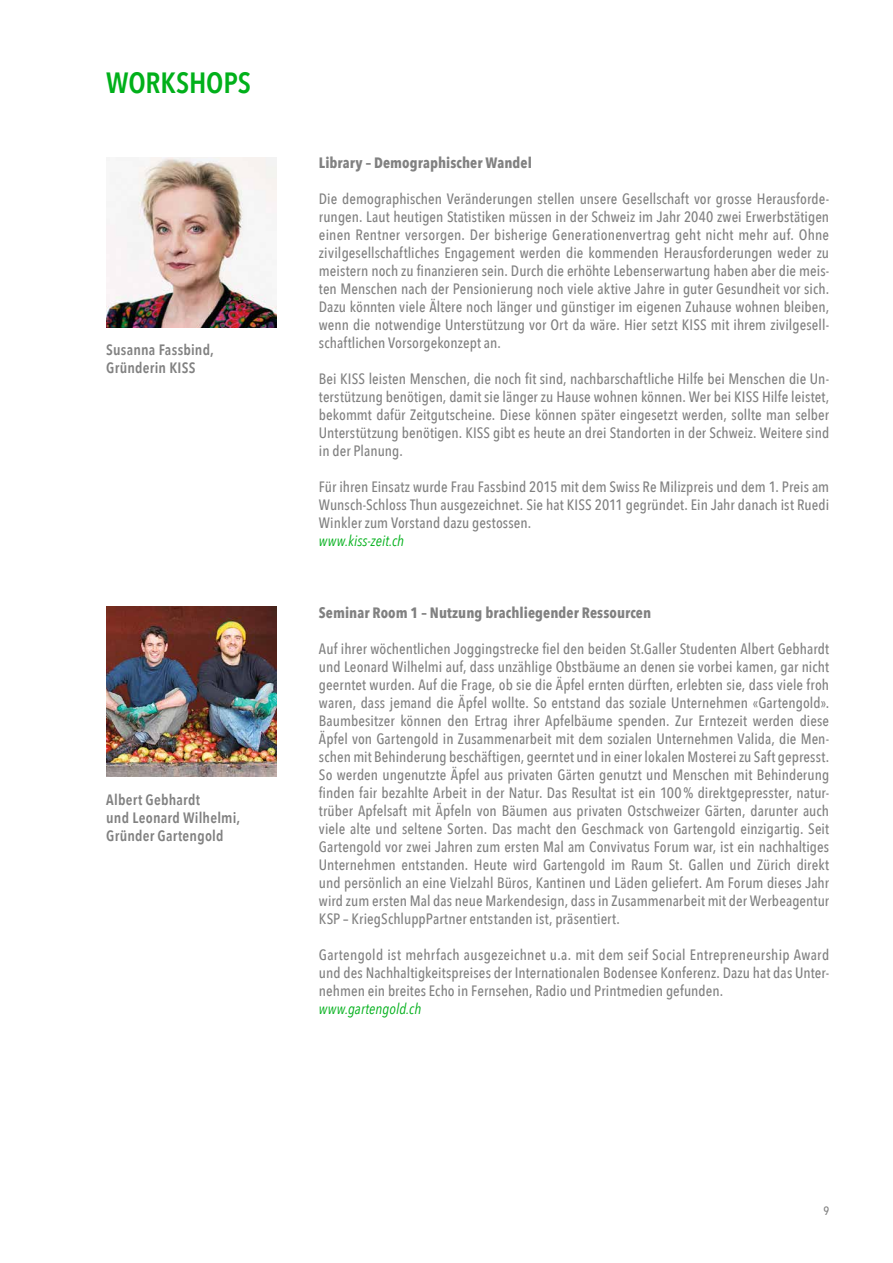
<style>
.page{position:relative;width:893px;height:1263px;background:#fff}
.page>*{position:absolute;margin:0;border:0;box-sizing:border-box;transform-origin:0 0}
.t1{font:600 29.25px "Avenir Next Condensed";letter-spacing:-.005em;color:#00b01a}
.t2{font:500 15px/18px "Avenir Next Condensed";letter-spacing:.005em;color:#818181;text-align:justify}
.t3{font:600 15px/18px "Avenir Next Condensed";letter-spacing:.015em;color:#818181}
.t4{font:700 15px "Avenir Next Condensed";letter-spacing:.005em;color:#818181}
.t5{font:italic 15px "Avenir Next Condensed";letter-spacing:.005em;color:#00b01a}
.t6{font:500 12px "Avenir Next Condensed";color:#818181}
</style>
<div class="page">
<img style="left:106px;top:157px;width:170px;height:170px">
<img style="left:106px;top:607px;width:170px;height:170px">
<h1 class="t1" style="left:106px;top:58px;width:146px">WORKSHOPS</h1>
<p class="t3" style="left:106px;top:340px;width:109px">Susanna Fassbind,<br>Gründerin KISS</p>
<p class="t3" style="left:106px;top:790px;width:135px">Albert Gebhardt<br>und Leonard Wilhelmi,<br>Gründer Gartengold</p>
<p class="t4" style="left:319px;top:154px;width:215px">Library – Demographischer Wandel</p>
<p class="t2" style="left:319px;top:190px;width:512px">Die demographischen Veränderungen stellen unsere Gesellschaft vor grosse Herausforde&shy;rungen. Laut heutigen Statistiken müssen in der Schweiz im Jahr 2040 zwei Erwerbstätigen einen Rentner versorgen. Der bisherige Generationenvertrag geht nicht mehr auf. Ohne zivilgesellschaftliches Engagement werden die kommenden Herausforderungen weder zu meistern noch zu finanzieren sein. Durch die erhöhte Lebenserwartung haben aber die meis&shy;ten Menschen nach der Pensionierung noch viele aktive Jahre in guter Gesundheit vor sich.<br>Dazu könnten viele Ältere noch länger und günstiger im eigenen Zuhause wohnen bleiben, wenn die notwendige Unterstützung vor Ort da wäre. Hier setzt KISS mit ihrem zivilgesell&shy;schaftlichen Vorsorgekonzept an.</p>
<p class="t2" style="left:319px;top:370px;width:512px">Bei KISS leisten Menschen, die noch fit sind, nachbarschaftliche Hilfe bei Menschen die Un&shy;terstützung benötigen, damit sie länger zu Hause wohnen können. Wer bei KISS Hilfe leistet, bekommt dafür Zeitgutscheine. Diese können später eingesetzt werden, sollte man selber Unterstützung benötigen. KISS gibt es heute an drei Standorten in der Schweiz. Weitere sind in der Planung.</p>
<p class="t2" style="left:319px;top:478px;width:512px">Für ihren Einsatz wurde Frau Fassbind 2015 mit dem Swiss Re Milizpreis und dem 1. Preis am Wunsch-Schloss Thun ausgezeichnet. Sie hat KISS 2011 gegründet. Ein Jahr danach ist Ruedi Winkler zum Vorstand dazu gestossen.</p>
<p class="t5" style="left:319px;top:532px;width:87px">www.kiss-zeit.ch</p>
<p class="t4" style="left:319px;top:604px;width:334px">Seminar Room 1 – Nutzung brachliegender Ressourcen</p>
<p class="t2" style="left:319px;top:640px;width:512px">Auf ihrer wöchentlichen Joggingstrecke fiel den beiden St.Galler Studenten Albert Gebhardt und Leonard Wilhelmi auf, dass unzählige Obstbäume an denen sie vorbei kamen, gar nicht geerntet wurden. Auf die Frage, ob sie die Äpfel ernten dürften, erlebten sie, dass viele froh waren, dass jemand die Äpfel wollte. So entstand das soziale Unternehmen «Gartengold».<br>Baumbesitzer können den Ertrag ihrer Apfelbäume spenden. Zur Erntezeit werden diese Äpfel von Gartengold in Zusammenarbeit mit dem sozialen Unternehmen Valida, die Men&shy;schen mit Behinderung beschäftigen, geerntet und in einer lokalen Mosterei zu Saft gepresst.<br>So werden ungenutzte Äpfel aus privaten Gärten genutzt und Menschen mit Behinderung finden fair bezahlte Arbeit in der Natur. Das Resultat ist ein 100% direktgepresster, natur&shy;trüber Apfelsaft mit Äpfeln von Bäumen aus privaten Ostschweizer Gärten, darunter auch viele alte und seltene Sorten. Das macht den Geschmack von Gartengold einzigartig. Seit Gartengold vor zwei Jahren zum ersten Mal am Convivatus Forum war, ist ein nachhaltiges Unternehmen entstanden. Heute wird Gartengold im Raum St. Gallen und Zürich direkt und persönlich an eine Vielzahl Büros, Kantinen und Läden geliefert. Am Forum dieses Jahr wird zum ersten Mal das neue Markendesign, dass in Zusammenarbeit mit der Werbeagentur KSP – KriegSchluppPartner entstanden ist, präsentiert.</p>
<p class="t2" style="left:319px;top:946px;width:512px">Gartengold ist mehrfach ausgezeichnet u.a. mit dem seif Social Entrepreneurship Award und des Nachhaltigkeitspreises der Internationalen Bodensee Konferenz. Dazu hat das Unter&shy;nehmen ein breites Echo in Fernsehen, Radio und Printmedien gefunden.</p>
<p class="t5" style="left:319px;top:1000px;width:104px">www.gartengold.ch</p>
<p class="t6" style="left:823px;top:1204px;width:7px">9</p>
</div>
